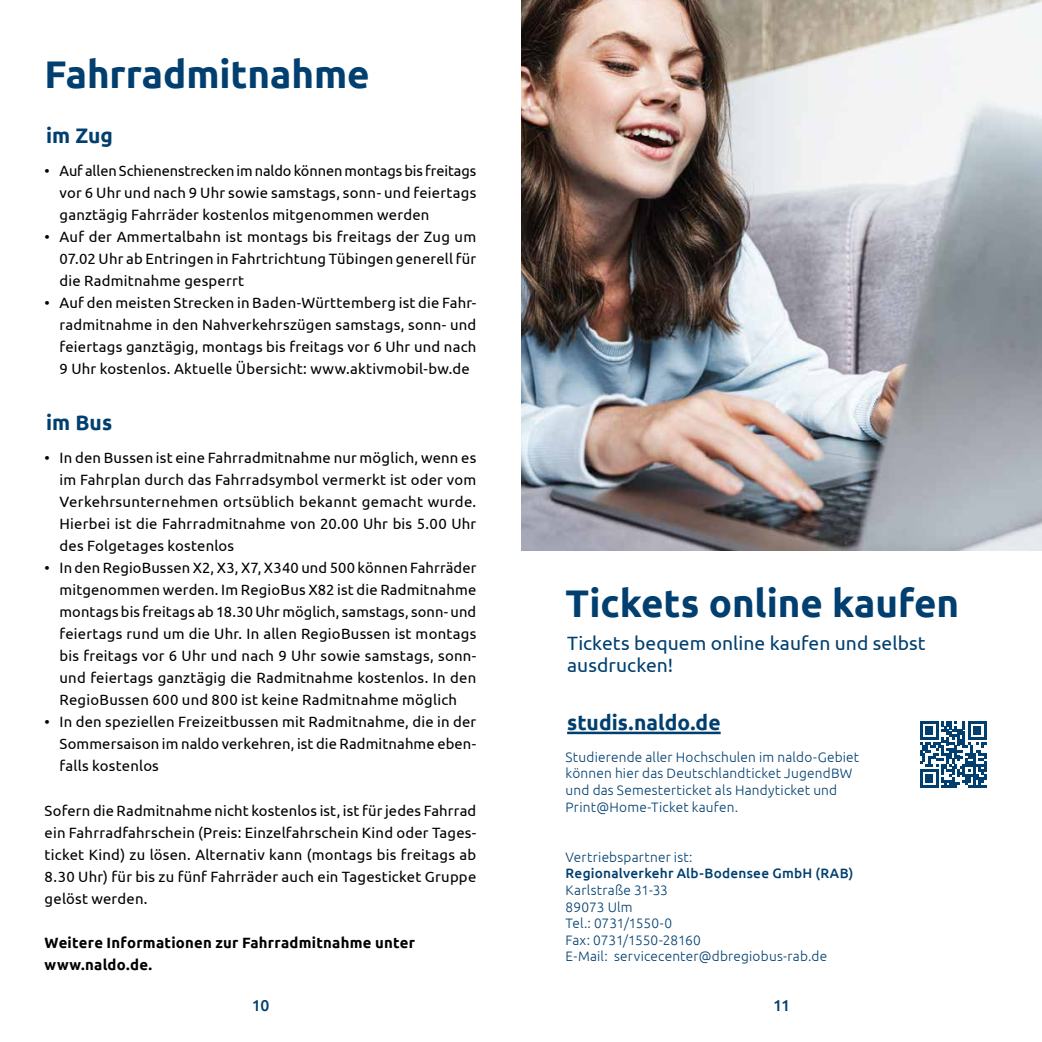
<style>
.page{position:relative;width:1042px;height:1042px;background:#fff}
.page>*{position:absolute;margin:0;border:0;box-sizing:border-box;transform-origin:0 0}
.t1{font:700 38.5px "Ubuntu";color:#003f6f}
.t2{font:700 21px "Ubuntu";color:#003f6f}
.t3{font:19.25px/22.1px "Ubuntu";letter-spacing:.005em;color:#003f6f}
.t4{font:500 15.75px "Ubuntu";color:#003f6f}
.t5{font:14.88px/22.1px "Ubuntu";letter-spacing:.015em;color:#000;text-align:justify}
.t6{font:700 14.88px/22.1px "Ubuntu";letter-spacing:.015em;color:#000}
.t7{font:300 13.65px/16.6px "Ubuntu";letter-spacing:.015em;color:#003f6f}
.t8{font:500 13.65px "Ubuntu";letter-spacing:.02em;color:#003f6f}
</style>
<div class="page">
<hr style="left:567px;top:731px;width:153px;height:3px;background:#003f6f">
<svg style="left:920px;top:721px;width:66px;height:67px"></svg>
<img style="left:521px;top:0;width:521px;height:551px">
<h1 class="t1" style="left:45px;top:51px;width:326px">Fahrradmitnahme</h1>
<h2 class="t2" style="left:46px;top:123px;width:68px">im Zug</h2>
<p class="t5" style="left:60px;top:159px;width:418px;text-indent:-15px">• Auf allen Schienenstrecken im naldo können montags bis freitags vor 6 Uhr und nach 9 Uhr sowie samstags, sonn- und feiertags ganztägig Fahrräder kostenlos mitgenommen werden</p>
<p class="t5" style="left:60px;top:225px;width:418px;text-indent:-15px">• Auf der Ammertalbahn ist montags bis freitags der Zug um 07.02 Uhr ab Entringen in Fahrtrichtung Tübingen generell für die Radmitnahme gesperrt</p>
<p class="t5" style="left:60px;top:291px;width:418px;text-indent:-15px">• Auf den meisten Strecken in Baden-Württemberg ist die Fahr&shy;radmitnahme in den Nahverkehrszügen samstags, sonn- und feiertags ganztägig, montags bis freitags vor 6 Uhr und nach 9 Uhr kostenlos. Aktuelle Übersicht: www.aktivmobil-bw.de</p>
<h2 class="t2" style="left:46px;top:409px;width:68px">im Bus</h2>
<p class="t5" style="left:60px;top:446px;width:418px;text-indent:-15px">• In den Bussen ist eine Fahrradmitnahme nur möglich, wenn es im Fahrplan durch das Fahrradsymbol vermerkt ist oder vom Verkehrsunternehmen ortsüblich bekannt gemacht wurde.<br>Hierbei ist die Fahrradmitnahme von 20.00 Uhr bis 5.00 Uhr des Folgetages kostenlos</p>
<p class="t5" style="left:60px;top:556px;width:418px;text-indent:-15px">• In den RegioBussen X2, X3, X7, X340 und 500 können Fahrräder mitgenommen werden. Im RegioBus X82 ist die Radmitnahme montags bis freitags ab 18.30 Uhr möglich, samstags, sonn- und feiertags rund um die Uhr. In allen RegioBussen ist montags bis freitags vor 6 Uhr und nach 9 Uhr sowie samstags, sonn&shy;und feiertags ganztägig die Radmitnahme kostenlos. In den RegioBussen 600 und 800 ist keine Radmitnahme möglich</p>
<p class="t5" style="left:60px;top:710px;width:418px;text-indent:-15px">• In den speziellen Freizeitbussen mit Radmitnahme, die in der Sommersaison im naldo verkehren, ist die Radmitnahme eben&shy;falls kostenlos</p>
<p class="t5" style="left:45px;top:799px;width:433px">Sofern die Radmitnahme nicht kostenlos ist, ist für jedes Fahrrad ein Fahrradfahrschein (Preis: Einzelfahrschein Kind oder Tages&shy;ticket Kind) zu lösen. Alternativ kann (montags bis freitags ab 8.30 Uhr) für bis zu fünf Fahrräder auch ein Tagesticket Gruppe gelöst werden.</p>
<p class="t6" style="left:45px;top:931px;width:372px">Weitere Informationen zur Fahrradmitnahme unter www.naldo.de.</p>
<h1 class="t1" style="left:566px;top:580px;width:395px">Tickets online kaufen</h1>
<p class="t3" style="left:567px;top:631px;width:360px">Tickets bequem online kaufen und selbst ausdrucken!</p>
<h2 class="t2" style="left:567px;top:710px;width:155px">studis.naldo.de</h2>
<p class="t7" style="left:566px;top:748px;width:295px">Studierende aller Hochschulen im naldo-Gebiet können hier das Deutschlandticket JugendBW und das Semesterticket als Handyticket und Print@Home-Ticket kaufen.</p>
<p class="t7" style="left:566px;top:848px;width:128px">Vertriebspartner ist:</p>
<p class="t8" style="left:566px;top:865px;width:289px">Regionalverkehr Alb-Bodensee GmbH (RAB)</p>
<p class="t7" style="left:566px;top:881px;width:263px">Karlstraße 31-33<br>89073 Ulm<br>Tel.: 0731/1550-0<br>Fax: 0731/1550-28160<br>E-Mail: servicecenter@dbregiobus-rab.de</p>
<p class="t4" style="left:252px;top:996px;width:19px">10</p>
<p class="t4" style="left:773px;top:996px;width:18px">11</p>
</div>
